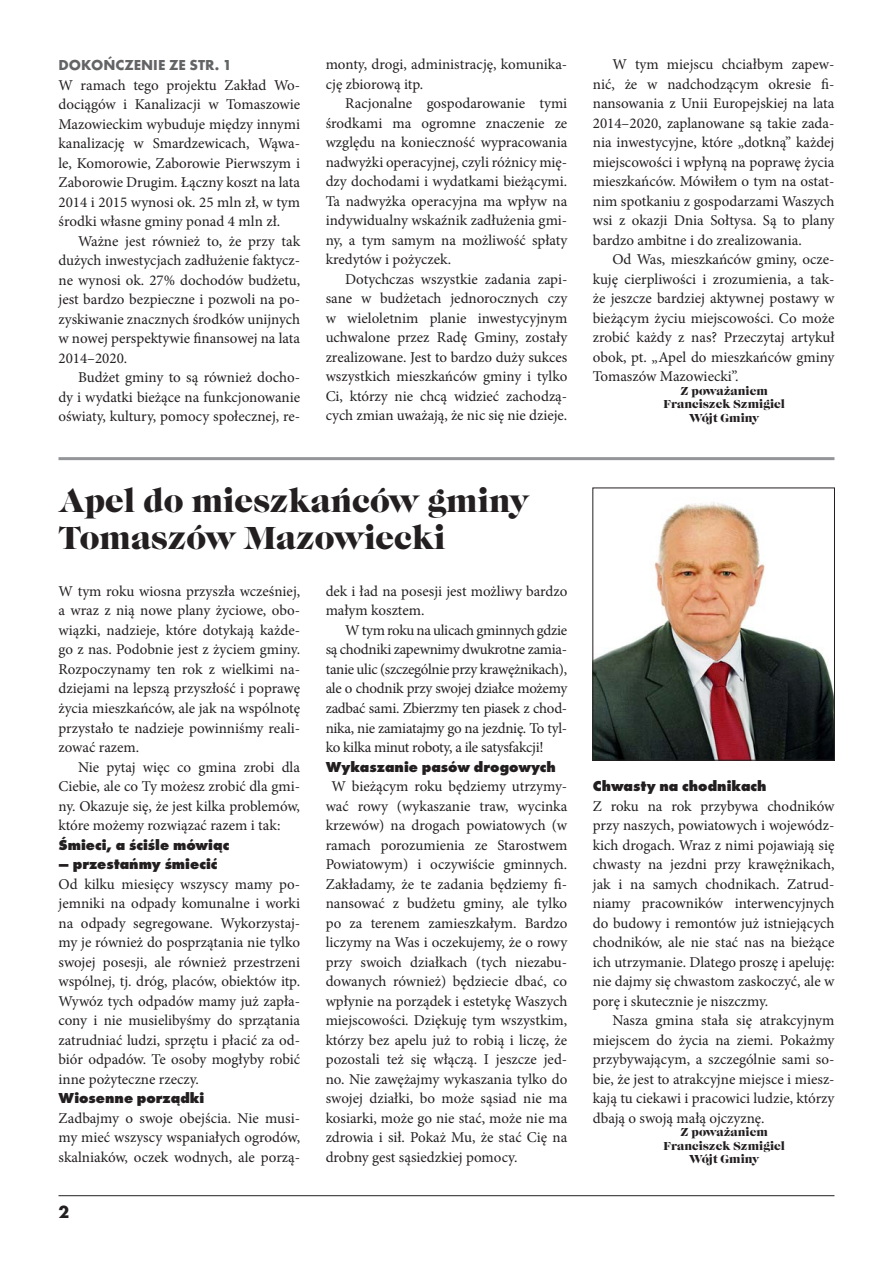
<style>
.page{position:relative;width:893px;height:1263px;background:#fff}
.page>*{position:absolute;margin:0;border:0;box-sizing:border-box;transform-origin:0 0}
.t1{font:33px/37.5px "Caslon Gra DCE";color:#231f20}
.t2{font:700 18px "Futura TCE";color:#231f20}
.t3{font:15px/19.5px "Minion Pro";color:#231f20;text-align:justify}
.t4{font:700 15px "Futura TCE Extr";color:#231f20}
.t5{font:700 15px "Futura TCE";color:#636466}
.t6{font:12px/13.5px "Caslon Gra DCE";color:#231f20;text-align:center}
</style>
<div class="page">
<hr style="left:58px;top:1195px;width:776px;height:1px;background:#231f20">
<img style="left:594px;top:502px;width:239px;height:256px">
<div style="left:592px;top:488px;width:243px;height:272px;border:1px solid #231f20"></div>
<hr style="left:58px;top:457px;width:776px;height:3px;background:#939598">
<p class="t5" style="left:58px;top:59px;width:175px">DOKOŃCZENIE ZE STR. 1</p>
<p class="t3" style="left:58px;top:77px;width:243px">W ramach tego projektu Zakład Wo&shy;dociągów i Kanalizacji w Tomaszowie Mazowieckim wybuduje między innymi kanalizację w Smardzewicach, Wąwa&shy;le, Komorowie, Zaborowie Pierwszym i Zaborowie Drugim. Łączny koszt na lata 2014 i 2015 wynosi ok. 25 mln zł, w tym środki własne gminy ponad 4 mln zł.</p>
<p class="t3" style="left:58px;top:233px;width:243px;text-indent:20px">Ważne jest również to, że przy tak dużych inwestycjach zadłużenie faktycz&shy;ne wynosi ok. 27% dochodów budżetu, jest bardzo bezpieczne i pozwoli na po&shy;zyskiwanie znacznych środków unijnych w nowej perspektywie finansowej na lata 2014–2020.</p>
<p class="t3" style="left:58px;top:369px;width:243px;text-indent:20px">Budżet gminy to są również docho&shy;dy i wydatki bieżące na funkcjonowanie oświaty, kultury, pomocy społecznej, re-</p>
<p class="t3" style="left:326px;top:56px;width:243px">monty, drogi, administrację, komunika&shy;cję zbiorową itp.</p>
<p class="t3" style="left:326px;top:95px;width:243px;text-indent:19px">Racjonalne gospodarowanie tymi środkami ma ogromne znaczenie ze względu na konieczność wypracowania nadwyżki operacyjnej, czyli różnicy mię&shy;dzy dochodami i wydatkami bieżącymi.<br>Ta nadwyżka operacyjna ma wpływ na indywidualny wskaźnik zadłużenia gmi&shy;ny, a tym samym na możliwość spłaty kredytów i pożyczek.</p>
<p class="t3" style="left:326px;top:271px;width:243px;text-indent:19px">Dotychczas wszystkie zadania zapi&shy;sane w budżetach jednorocznych czy w wieloletnim planie inwestycyjnym uchwalone przez Radę Gminy, zostały zrealizowane. Jest to bardzo duży sukces wszystkich mieszkańców gminy i tylko Ci, którzy nie chcą widzieć zachodzą&shy;cych zmian uważają, że nic się nie dzieje.</p>
<p class="t3" style="left:593px;top:56px;width:243px;text-indent:20px">W tym miejscu chciałbym zapew&shy;nić, że w nadchodzącym okresie fi&shy;nansowania z Unii Europejskiej na lata 2014–2020, zaplanowane są takie zada&shy;nia inwestycyjne, które „dotkną” każdej miejscowości i wpłyną na poprawę życia mieszkańców. Mówiłem o tym na ostat&shy;nim spotkaniu z gospodarzami Waszych wsi z okazji Dnia Sołtysa. Są to plany bardzo ambitne i do zrealizowania.</p>
<p class="t3" style="left:593px;top:251px;width:243px;text-indent:20px">Od Was, mieszkańców gminy, ocze&shy;kuję cierpliwości i zrozumienia, a tak&shy;że jeszcze bardziej aktywnej postawy w bieżącym życiu miejscowości. Co może zrobić każdy z nas? Przeczytaj artykuł obok, pt. „Apel do mieszkańców gminy Tomaszów Mazowiecki”.</p>
<p class="t6" style="left:663px;top:385px;width:123px">Z poważaniem<br>Franciszek Szmigiel<br>Wójt Gminy</p>
<h1 class="t1" style="left:59px;top:484px;width:472px">Apel do mieszkańców gminy<br>Tomaszów Mazowiecki</h1>
<p class="t3" style="left:326px;top:583px;width:243px">dek i ład na posesji jest możliwy bardzo małym kosztem.</p>
<p class="t3" style="left:326px;top:622px;width:243px;text-indent:20px">W tym roku na ulicach gminnych gdzie są chodniki zapewnimy dwukrotne zamia&shy;tanie ulic (szczególnie przy krawężnikach), ale o chodnik przy swojej działce możemy zadbać sami. Zbierzmy ten piasek z chod&shy;nika, nie zamiatajmy go na jezdnię. To tyl&shy;ko kilka minut roboty, a ile satysfakcji!</p>
<p class="t4" style="left:326px;top:760px;width:232px">Wykaszanie pasów drogowych</p>
<p class="t3" style="left:326px;top:778px;width:243px;text-indent:6px">W bieżącym roku będziemy utrzymy&shy;wać rowy (wykaszanie traw, wycinka krzewów) na drogach powiatowych (w ramach porozumienia ze Starostwem Powiatowym) i oczywiście gminnych.<br>Zakładamy, że te zadania będziemy fi&shy;nansować z budżetu gminy, ale tylko po za terenem zamieszkałym. Bardzo liczymy na Was i oczekujemy, że o rowy przy swoich działkach (tych niezabu&shy;dowanych również) będziecie dbać, co wpłynie na porządek i estetykę Waszych miejscowości. Dziękuję tym wszystkim, którzy bez apelu już to robią i liczę, że pozostali też się włączą. I jeszcze jed&shy;no. Nie zawężajmy wykaszania tylko do swojej działki, bo może sąsiad nie ma kosiarki, może go nie stać, może nie ma zdrowia i sił. Pokaż Mu, że stać Cię na drobny gest sąsiedzkiej pomocy.</p>
<p class="t4" style="left:593px;top:780px;width:175px">Chwasty na chodnikach</p>
<p class="t3" style="left:58px;top:583px;width:243px">W tym roku wiosna przyszła wcześniej, a wraz z nią nowe plany życiowe, obo&shy;wiązki, nadzieje, które dotykają każde&shy;go z nas. Podobnie jest z życiem gminy.<br>Rozpoczynamy ten rok z wielkimi na&shy;dziejami na lepszą przyszłość i poprawę życia mieszkańców, ale jak na wspólnotę przystało te nadzieje powinniśmy reali&shy;zować razem.</p>
<p class="t3" style="left:58px;top:758px;width:243px;text-indent:20px">Nie pytaj więc co gmina zrobi dla Ciebie, ale co Ty możesz zrobić dla gmi&shy;ny. Okazuje się, że jest kilka problemów, które możemy rozwiązać razem i tak:</p>
<p class="t4" style="left:58px;top:838px;width:172px">Śmieci, a ściśle mówiąc</p>
<p class="t4" style="left:58px;top:858px;width:161px">– przestańmy śmiecić</p>
<p class="t3" style="left:58px;top:875px;width:243px">Od kilku miesięcy wszyscy mamy po&shy;jemniki na odpady komunalne i worki na odpady segregowane. Wykorzystaj&shy;my je również do posprzątania nie tylko swojej posesji, ale również przestrzeni wspólnej, tj. dróg, placów, obiektów itp.<br>Wywóz tych odpadów mamy już zapła&shy;cony i nie musielibyśmy do sprzątania zatrudniać ludzi, sprzętu i płacić za od&shy;biór odpadów. Te osoby mogłyby robić inne pożyteczne rzeczy.</p>
<p class="t4" style="left:58px;top:1092px;width:147px">Wiosenne porządki</p>
<p class="t3" style="left:58px;top:1109px;width:243px">Zadbajmy o swoje obejścia. Nie musi&shy;my mieć wszyscy wspaniałych ogrodów, skalniaków, oczek wodnych, ale porzą-</p>
<p class="t3" style="left:593px;top:798px;width:243px">Z roku na rok przybywa chodników przy naszych, powiatowych i wojewódz&shy;kich drogach. Wraz z nimi pojawiają się chwasty na jezdni przy krawężnikach, jak i na samych chodnikach. Zatrud&shy;niamy pracowników interwencyjnych do budowy i remontów już istniejących chodników, ale nie stać nas na bieżące ich utrzymanie. Dlatego proszę i apeluję: nie dajmy się chwastom zaskoczyć, ale w porę i skutecznie je niszczmy.</p>
<p class="t3" style="left:593px;top:1012px;width:243px;text-indent:19px">Nasza gmina stała się atrakcyjnym miejscem do życia na ziemi. Pokażmy przybywającym, a szczególnie sami so&shy;bie, że jest to atrakcyjne miejsce i miesz&shy;kają tu ciekawi i pracowici ludzie, którzy dbają o swoją małą ojczyznę.</p>
<p class="t6" style="left:663px;top:1126px;width:123px">Z poważaniem<br>Franciszek Szmigiel<br>Wójt Gminy</p>
<p class="t2" style="left:58px;top:1205px;width:12px">2</p>
</div>
